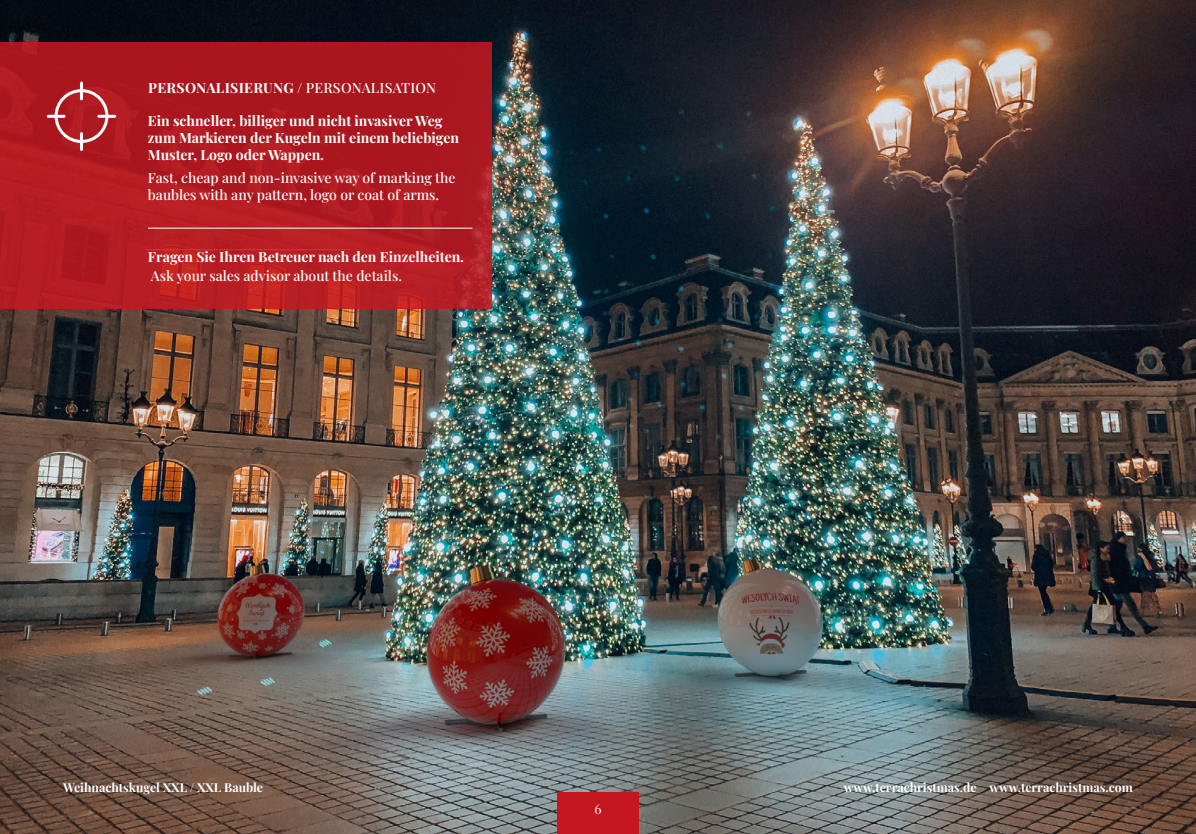
<style>
.page{position:relative;width:1196px;height:834px;background:#fff}
.page>*{position:absolute;margin:0;border:0;box-sizing:border-box;transform-origin:0 0}
.t1{font:700 14px/16.8px "Playfair Display";color:#fff}
.t2{font:500 14px/16.8px "Playfair Display";color:#fff}
.t3{font:700 14px "Playfair Display";letter-spacing:.02em;color:#fff}
.t4{font:14px "Libre Caslon Display";color:#fff}
.t5{font:700 12.25px "Playfair Display";color:#fff}
.s1{font-weight:500}
</style>
<div class="page">
<img style="left:0;top:0;width:1196px;height:833px">
<div style="left:557px;top:792px;width:81px;height:41px;background:#c61620"></div>
<svg style="left:0;top:42px;width:491px;height:266px;background:#b01b21"></svg>
<div style="left:55px;top:89px;width:53px;height:54px;border:3px solid #fff;border-radius:50%"></div>
<hr style="left:80px;top:83px;width:3px;height:16px;background:#fff">
<hr style="left:99px;top:115px;width:16px;height:3px;background:#fff">
<hr style="left:80px;top:134px;width:3px;height:15px;background:#fff">
<hr style="left:48px;top:115px;width:16px;height:3px;background:#fff">
<hr style="left:148px;top:228px;width:324px;height:1px;background:#fff">
<p class="t3" style="left:148px;top:77px;width:289px">PERSONALISIERUNG / <span class="s1">PERSONALISATION</span></p>
<p class="t1" style="left:148px;top:111px;width:313px">Ein schneller, billiger und nicht invasiver Weg zum Markieren der Kugeln mit einem beliebigen<br>Muster, Logo oder Wappen.</p>
<p class="t2" style="left:148px;top:168px;width:309px">Fast, cheap and non-invasive way of marking the baubles with any pattern, logo or coat of arms.</p>
<p class="t1" style="left:148px;top:247px;width:318px">Fragen Sie Ihren Betreuer nach den Einzelheiten.</p>
<p class="t2" style="left:151px;top:266px;width:253px">Ask your sales advisor about the details.</p>
<p class="t5" style="left:63px;top:777px;width:201px">Weihnachtskugel XXL / XXL Bauble</p>
<p class="t4" style="left:594px;top:799px;width:9px">6</p>
<p class="t5" style="left:844px;top:777px;width:290px">www.terrachristmas.de www.terrachristmas.com</p>
</div>
